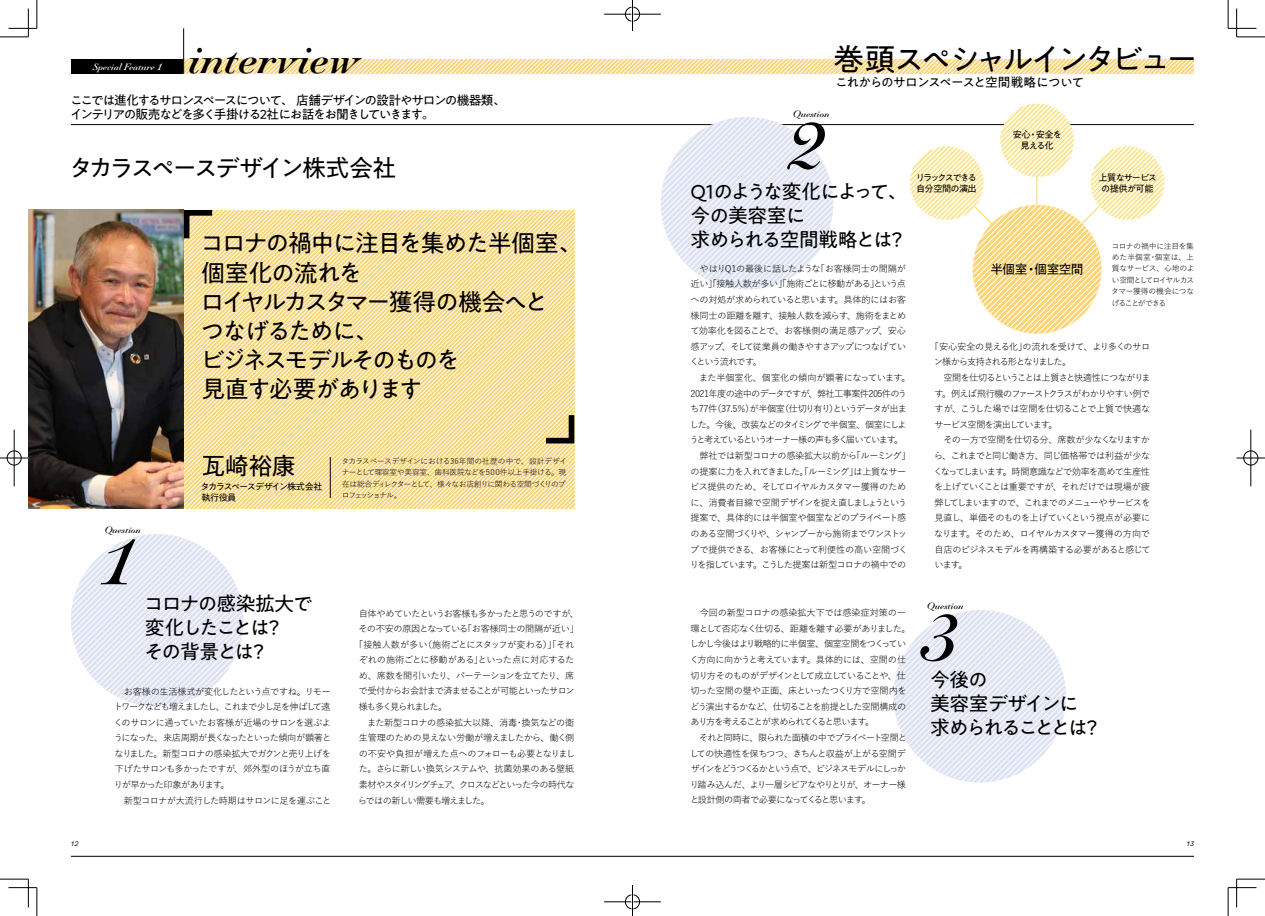
<style>
.page{position:relative;width:1265px;height:916px;background:#fff}
.page>*{position:absolute;margin:0;border:0;box-sizing:border-box;transform-origin:0 0}
.t1{font:italic 63.8px "Paganini";color:#000}
.t2{font:italic 42.5px "Paganini";color:#000}
.t3{font:31.2px "PA1 Gothic Std";letter-spacing:-.12em;color:#000}
.t4{font:24.1px/29.1px "PA1 Gothic Std";letter-spacing:-.085em;color:#000}
.t5{font:24.1px "PA1 Gothic Std";letter-spacing:-.105em;color:#000}
.t6{font:19.8px/24.1px "PA1 Gothic Std";letter-spacing:-.095em;color:#000}
.t7{font:12.8px/14.2px "PA1 Gothic Std";letter-spacing:-.105em;color:#000}
.t8{font:12.8px "PA1 Gothic Std";letter-spacing:-.07em;color:#000}
.t9{font:9.2px/15.6px "Yu Go Pr 6 N";letter-spacing:-.07em;color:#000}
.t10{font:9.2px "Yu Go Pr 6 N";letter-spacing:-.04em;color:#000}
.t11{font:9.2px "Yu Go Pr 6 N";letter-spacing:-.025em;color:#000}
.t12{font:9.2px/10.6px "PA1 Gothic Std";letter-spacing:-.105em;color:#000;text-align:center}
.t13{font:9.2px "Yu Go Pr 6 N";letter-spacing:-.14em;color:#000}
.t14{font:9.2px "Yu Go Pr 6 N";letter-spacing:-.11em;color:#000}
.t15{font:9.2px "Yu Go Pr 6 N";letter-spacing:-.045em;color:#000}
.t16{font:italic 9.2px "Paganini";color:#000}
.t17{font:9.2px "Yu Go Pr 6 N";letter-spacing:-.12em;color:#000}
.t18{font:9.2px/10.6px "PA1 Gothic Std";letter-spacing:-.14em;color:#000}
.t19{font:italic 9.2px "Paganini";color:#fff}
.t20{font:9.2px/10.6px "PA1 Gothic Std";letter-spacing:-.08em;color:#000}
.t21{font:9.2px "Yu Go Pr 6 N";letter-spacing:-.145em;color:#000}
.t22{font:7.8px/11.3px "Yu Go Pr 6 N";letter-spacing:-.065em;color:#000;text-align:justify}
.t23{font:italic 7.1px "Bilo";color:#000}
</style>
<div class="page">
<hr style="left:71px;top:124px;width:1122px;height:1px;background:#000">
<svg style="left:71px;top:534px;width:173px;height:172px"></svg>
<svg style="left:893px;top:610px;width:173px;height:172px"></svg>
<svg style="left:660px;top:117px;width:173px;height:172px"></svg>
<svg style="left:399px;top:210px;width:5px;height:298px"></svg>
<svg style="left:382px;top:210px;width:5px;height:298px"></svg>
<svg style="left:378px;top:210px;width:4px;height:298px"></svg>
<svg style="left:374px;top:210px;width:4px;height:298px"></svg>
<svg style="left:370px;top:210px;width:4px;height:298px"></svg>
<svg style="left:365px;top:210px;width:5px;height:298px"></svg>
<svg style="left:361px;top:210px;width:4px;height:298px"></svg>
<svg style="left:357px;top:210px;width:4px;height:298px"></svg>
<svg style="left:353px;top:210px;width:4px;height:298px"></svg>
<svg style="left:348px;top:210px;width:5px;height:298px"></svg>
<svg style="left:344px;top:210px;width:4px;height:298px"></svg>
<svg style="left:340px;top:210px;width:4px;height:298px"></svg>
<svg style="left:336px;top:210px;width:4px;height:298px"></svg>
<svg style="left:181px;top:209px;width:155px;height:299px;background:#f9dfa1"></svg>
<svg style="left:420px;top:210px;width:155px;height:298px;background:#fbe0a1"></svg>
<img style="left:28px;top:210px;width:155px;height:298px">
<svg style="left:909px;top:103px;width:255px;height:231px"></svg>
<div style="left:71px;top:60px;width:113px;height:14px;background:#000"></div>
<svg style="left:184px;top:60px;width:1009px;height:14px;background:#fce2a2"></svg>
<hr style="left:183px;top:28px;width:1px;height:46px;background:#000">
<hr style="left:71px;top:856px;width:1122px;height:1px;background:#000">
<hr style="left:330px;top:457px;width:1px;height:41px;background:#000">
<svg style="left:0;top:0;width:38px;height:38px"></svg>
<svg style="left:0;top:878px;width:38px;height:38px"></svg>
<svg style="left:1227px;top:0;width:37px;height:38px"></svg>
<svg style="left:1227px;top:878px;width:37px;height:38px"></svg>
<div style="left:624px;top:6px;width:16px;height:16px;border:1px solid #fff;border-radius:50%"></div>
<hr style="left:604px;top:13px;width:56px;height:2px;background:#fff">
<div style="left:625px;top:7px;width:14px;height:14px;border:1px solid #000;border-radius:50%"></div>
<hr style="left:604px;top:14px;width:56px;height:1px;background:#000">
<div style="left:624px;top:894px;width:16px;height:15px;border:1px solid #fff;border-radius:50%"></div>
<div style="left:625px;top:894px;width:14px;height:15px;border:1px solid #000;border-radius:50%"></div>
<hr style="left:604px;top:901px;width:56px;height:1px;background:#000">
<div style="left:6px;top:450px;width:16px;height:16px;border:1px solid #fff;border-radius:50%"></div>
<hr style="left:0;top:457px;width:28px;height:2px;background:#fff">
<hr style="left:13px;top:429px;width:2px;height:57px;background:#fff">
<div style="left:7px;top:451px;width:14px;height:14px;border:1px solid #000;border-radius:50%"></div>
<svg style="left:0;top:458px;width:28px;height:1px"></svg>
<hr style="left:14px;top:429px;width:1px;height:57px;background:#000">
<div style="left:1242px;top:450px;width:16px;height:16px;border:1px solid #fff;border-radius:50%"></div>
<hr style="left:1236px;top:457px;width:28px;height:2px;background:#fff">
<hr style="left:1249px;top:429px;width:2px;height:57px;background:#fff">
<div style="left:1243px;top:451px;width:14px;height:14px;border:1px solid #000;border-radius:50%"></div>
<svg style="left:1236px;top:458px;width:28px;height:1px"></svg>
<hr style="left:1250px;top:429px;width:1px;height:57px;background:#000">
<hr style="left:631px;top:3px;width:2px;height:28px;background:#fff">
<hr style="left:631px;top:885px;width:2px;height:28px;background:#fff">
<svg style="left:632px;top:0;width:1px;height:31px"></svg>
<svg style="left:632px;top:885px;width:1px;height:31px"></svg>
<p class="t19" style="left:93px;top:62px;width:71px">Special Feature 1</p>
<h2 class="t2" style="left:188px;top:36px;width:173px">interview</h2>
<h3 class="t3" style="left:833px;top:41px;width:395px">巻頭スペシャルインタビュー　</h3>
<h3 class="t8" style="left:835px;top:75px;width:251px">これからのサロンスペースと空間戦略について</h3>
<h3 class="t7" style="left:70px;top:94px;width:437px">ここでは進化するサロンスペースについて、店舗デザインの設計やサロンの機器類、インテリアの販売などを多く手掛ける２社にお話をお聞きしていきます。</h3>
<h3 class="t5" style="left:69px;top:154px;width:329px">タカラスペースデザイン株式会社</h3>
<h3 class="t4" style="left:200px;top:231px;width:384px">コロナの禍中に注目を集めた半個室、個室化の流れを<br>ロイヤルカスタマー獲得の機会へと<br>つなげるために、<br>ビジネスモデルそのものを<br>見直す必要があります</h3>
<p class="t16" style="left:104px;top:525px;width:38px">Question</p>
<h1 class="t1" style="left:100px;top:529px;width:34px">1</h1>
<h3 class="t4" style="left:201px;top:453px;width:96px">瓦崎裕康</h3>
<p class="t12" style="left:201px;top:482px;width:124px;text-align:left">タカラスペースデザイン株式会社執行役員</p>
<h3 class="t6" style="left:144px;top:593px;width:171px">コロナの感染拡大で変化したことは？<br>その背景とは？</h3>
<p class="t9" style="left:114px;top:682px;width:219px">　お客様の生活様式が変化したという点ですね。リモートワークなども増えましたし、これまで少し足を伸ばして遠くのサロンに通っていたお客様が近場のサロンを選ぶようになった、来店周期が長くなったといった傾向が顕著となりました。新型コロナの感染拡大でガクンと売り上げを下げたサロンも多かったですが、郊外型のほうが立ち直りが早かった印象があります。<br>　新型コロナが大流行した時期はサロンに足を運ぶこと</p>
<p class="t22" style="left:341px;top:454px;width:227px;text-align:left">タカラスペースデザインにおける36年間の社歴の中で、設計デザイナーとして理容室や美容室、歯科医院などを５００件以上手掛ける。現在は総合ディレクターとして、様々なお店創りに関わる空間づくりのプロフェッショナル。</p>
<p class="t9" style="left:359px;top:604px;width:222px">自体やめていたというお客様も多かったと思うのですが、</p>
<p class="t10" style="left:358px;top:620px;width:222px">その不安の原因となっている「お客様同士の間隔が近い」</p>
<p class="t10" style="left:354px;top:636px;width:222px">「接触人数が多い（施術ごとにスタッフが変わる）」「それ</p>
<p class="t11" style="left:358px;top:651px;width:217px">ぞれの施術ごとに移動がある」といった点に対応するた</p>
<p class="t9" style="left:359px;top:666px;width:217px">め、席数を間引いたり、パーテーションを立てたり、席</p>
<p class="t14" style="left:358px;top:682px;width:217px">で受付からお会計まで済ませることが可能といったサロン</p>
<p class="t21" style="left:359px;top:698px;width:90px">様も多く見られました。</p>
<p class="t11" style="left:359px;top:713px;width:217px">　また新型コロナの感染拡大以降、消毒・換気などの衛</p>
<p class="t15" style="left:359px;top:729px;width:217px">生管理のための見えない労働が増えましたから、働く側</p>
<p class="t9" style="left:359px;top:744px;width:218px">の不安や負担が増えた点へのフォローも必要となりまし</p>
<p class="t9" style="left:359px;top:760px;width:217px">た。さらに新しい換気システムや、抗菌効果のある壁紙</p>
<p class="t13" style="left:359px;top:776px;width:217px">素材やスタイリングチェア、クロスなどといった今の時代な</p>
<p class="t17" style="left:358px;top:791px;width:133px">らではの新しい需要も増えました。</p>
<p class="t16" style="left:792px;top:109px;width:38px">Question</p>
<h1 class="t1" style="left:784px;top:113px;width:42px">2</h1>
<h3 class="t6" style="left:690px;top:181px;width:218px">Q１のような変化によって、今の美容室に<br>求められる空間戦略とは？</h3>
<p class="t9" style="left:689px;top:259px;width:223px">　やはりQ1の最後に話したような「お客様同士の間隔が近い」「接触人数が多い」「施術ごとに移動がある」という点への対処が求められていると思います。具体的にはお客様同士の距離を離す、接触人数を減らす、施術をまとめて効率化を図ることで、お客様側の満足感アップ、安心感アップ、そして従業員の働きやすさアップにつなげていくという流れです。<br>　また半個室化、個室化の傾向が顕著になっています。<br>2021年度の途中のデータですが、弊社工事案件205件のうち77件（37.5％）が半個室（仕切り有り）というデータが出ました。今後、改装などのタイミングで半個室、個室にしようと考えているというオーナー様の声も多く届いています。　弊社では新型コロナの感染拡大以前から「ルーミング」の提案に力を入れてきました。「ルーミング」は上質なサービス提供のため、そしてロイヤルカスタマー獲得のために、消費者目線で空間デザインを捉え直しましょうという提案で、具体的には半個室や個室などのプライベート感のある空間づくりや、シャンプーから施術までワンストップで提供できる、お客様にとって利便性の高い空間づくりを指しています。こうした提案は新型コロナの禍中での</p>
<p class="t18" style="left:915px;top:173px;width:63px">リラックスできる自分空間の演出</p>
<p class="t12" style="left:1012px;top:130px;width:51px">安心 ・安全を見える化</p>
<p class="t20" style="left:1098px;top:173px;width:60px">上質なサービスの提供が可能</p>
<h3 class="t7" style="left:990px;top:263px;width:95px">半個室 ・個室空間</h3>
<p class="t22" style="left:1111px;top:239px;width:85px">コロナの禍中に注目を集めた半個室・個室は、上質なサービス、心地のよい空間としてロイヤルカスタマー獲得の機会につなげることができる</p>
<p class="t9" style="left:933px;top:337px;width:219px;text-indent:-4px">「安心安全の見える化」の流れを受けて、より多くのサロン様から支持される形となりました。<br>　空間を仕切るということは上質さと快適性につながります。例えば飛行機のファーストクラスがわかりやすい例ですが、こうした場では空間を仕切ることで上質で快適なサービス空間を演出しています。<br>　その一方で空間を仕切る分、席数が少なくなりますから、これまでと同じ働き方、同じ価格帯では利益が少なくなってしまいます。時間意識などで効率を高めて生産性を上げていくことは重要ですが、それだけでは現場が疲弊してしまいますので、これまでのメニューやサービスを見直し、単価そのものを上げていくという視点が必要になります。そのため、ロイヤルカスタマー獲得の方向で自店のビジネスモデルを再構築する必要があると感じています。</p>
<p class="t9" style="left:689px;top:604px;width:222px">　今回の新型コロナの感染拡大下では感染症対策の一環として否応なく仕切る、距離を離す必要がありました。しかし今後はより戦略的に半個室、個室空間をつくっていく方向に向かうと考えています。具体的には、空間の仕切り方そのものがデザインとして成立していることや、仕切った空間の壁や正面、床といったつくり方で空間内をどう演出するかなど、仕切ることを前提とした空間構成のあり方を考えることが求められてくると思います。<br>　それと同時に、限られた面積の中でプライベート空間としての快適性を保ちつつ、きちんと収益が上がる空間デザインをどうつくるかという点で、ビジネスモデルにしっかり踏み込んだ、より一層シビアなやりとりが、オーナー様と設計側の両者で必要になってくると思います。</p>
<p class="t16" style="left:926px;top:601px;width:38px">Question</p>
<h1 class="t1" style="left:919px;top:605px;width:40px">3</h1>
<h3 class="t6" style="left:929px;top:669px;width:173px">今後の<br>美容室デザインに求められることとは？</h3>
<p class="t23" style="left:71px;top:838px;width:9px">12</p>
<p class="t23" style="left:1186px;top:838px;width:9px">13</p>
</div>
